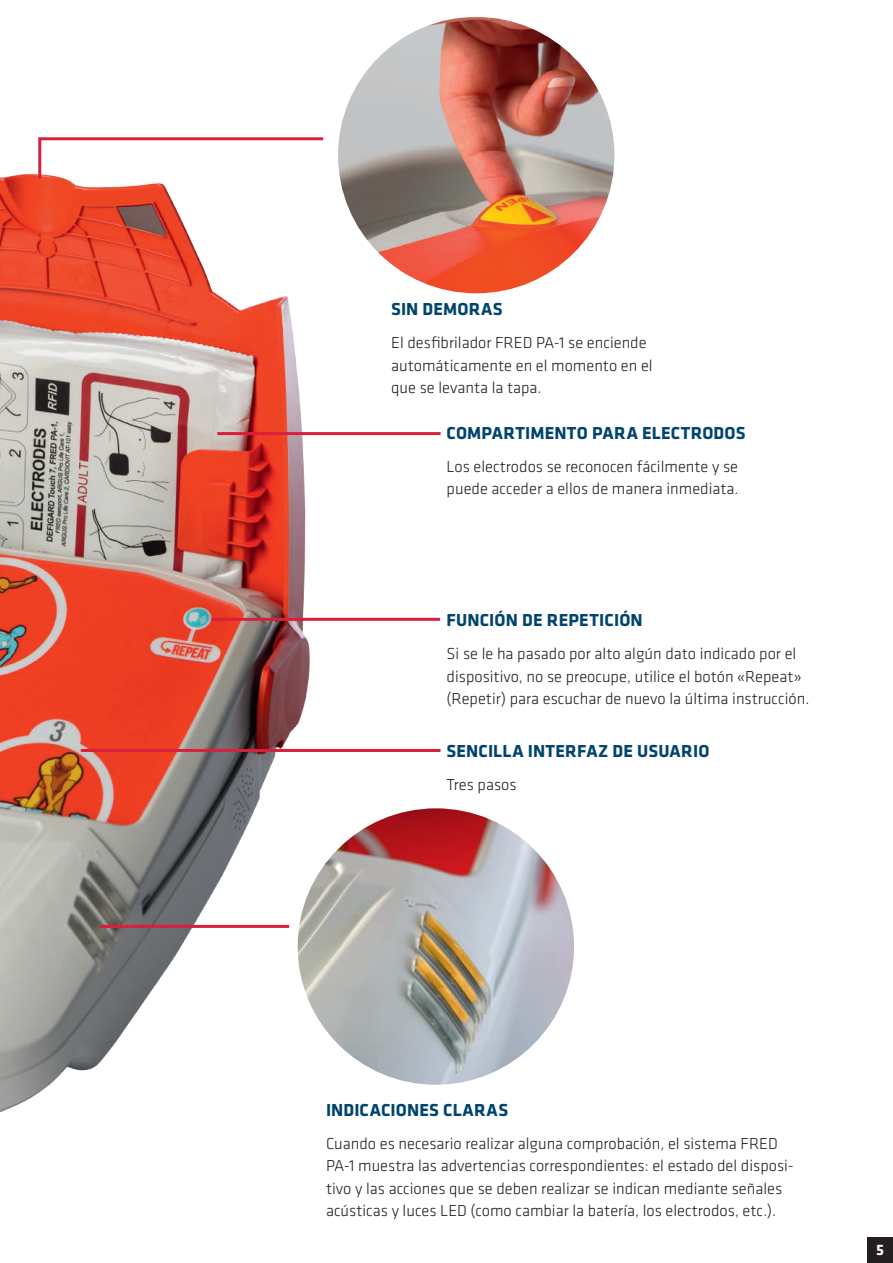
<style>
.page{position:relative;width:893px;height:1263px;background:#fff}
.page>*{position:absolute;margin:0;border:0;box-sizing:border-box;transform-origin:0 0}
.t1{font:700 18px "Klavika";letter-spacing:.005em;color:#00446d}
.t2{font:300 16.5px/22.5px "Klavika";color:#231f20}
.t3{font:700 15.75px "Klavika";color:#fff}
</style>
<div class="page">
<div style="left:867px;top:1237px;width:26px;height:26px;background:#231f20"></div>
<img style="left:0;top:128px;width:368px;height:985px">
<hr style="left:217px;top:432px;width:224px;height:3px;background:#da1f3d">
<hr style="left:212px;top:618px;width:228px;height:3px;background:#da1f3d">
<hr style="left:100px;top:925px;width:189px;height:3px;background:#da1f3d">
<hr style="left:81px;top:749px;width:360px;height:3px;background:#da1f3d">
<img style="left:298px;top:808px;width:276px;height:277px;border-radius:138px">
<svg style="left:37px;top:136px;width:289px;height:46px"></svg>
<img style="left:338px;top:17px;width:276px;height:276px;border-radius:138px">
<p class="t1" style="left:391px;top:296px;width:113px">SIN DEMORAS</p>
<p class="t2" style="left:391px;top:331px;width:263px">El desfibrilador FRED PA-1 se enciende automáticamente en el momento en el que se levanta la tapa.</p>
<p class="t1" style="left:447px;top:420px;width:300px">COMPARTIMENTO PARA ELECTRODOS</p>
<p class="t2" style="left:447px;top:455px;width:293px">Los electrodos se reconocen fácilmente y se puede acceder a ellos de manera inmediata.</p>
<p class="t1" style="left:447px;top:607px;width:198px">FUNCIÓN DE REPETICIÓN</p>
<p class="t2" style="left:447px;top:642px;width:364px">Si se le ha pasado por alto algún dato indicado por el dispositivo, no se preocupe, utilice el botón «Repeat» (Repetir) para escuchar de nuevo la última instrucción.</p>
<p class="t1" style="left:447px;top:738px;width:264px">SENCILLA INTERFAZ DE USUARIO</p>
<p class="t2" style="left:447px;top:773px;width:71px">Tres pasos</p>
<p class="t1" style="left:326px;top:1097px;width:184px">INDICACIONES CLARAS</p>
<p class="t2" style="left:326px;top:1132px;width:469px">Cuando es necesario realizar alguna comprobación, el sistema FRED PA-1 muestra las advertencias correspondientes: el estado del disposi&shy;tivo y las acciones que se deben realizar se indican mediante señales acústicas y luces LED (como cambiar la batería, los electrodos, etc.).</p>
<p class="t3" style="left:876px;top:1239px;width:9px">5</p>
</div>
